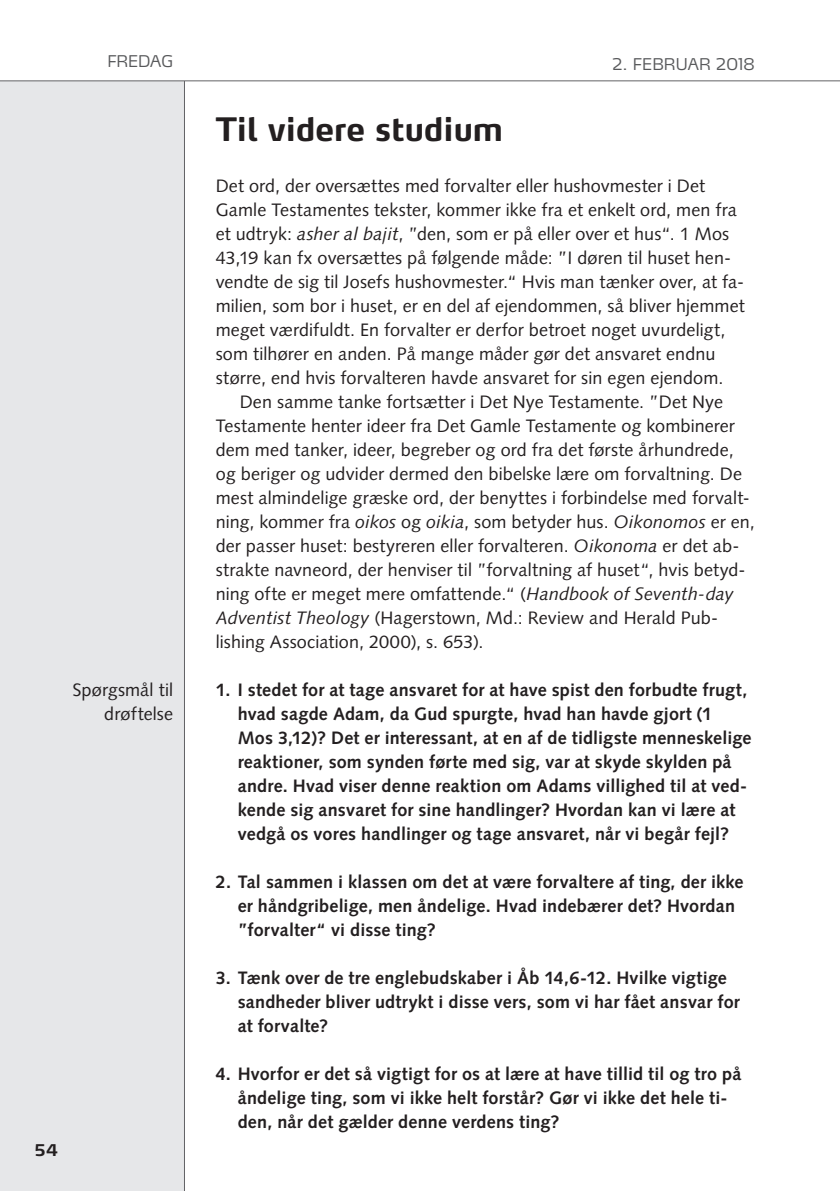
<style>
.page{position:relative;width:840px;height:1191px;background:#fff}
.page>*{position:absolute;margin:0;border:0;box-sizing:border-box;transform-origin:0 0}
.t1{font:700 32px "Max LF";color:#231f20}
.t2{font:18px/24px "Syntax LT Std";letter-spacing:.005em;color:#231f20}
.t3{font:700 18px/24px "Syntax LT Std";letter-spacing:.01em;color:#231f20}
.t4{font:300 16px "Max LF";color:#57585a}
.t5{font:700 16px "Max LF";color:#231f20}
.s1{font-style:italic}
</style>
<div class="page">
<div style="left:0;top:0;width:184px;height:1191px;background:#e6e7e9"></div>
<hr style="left:184px;top:0;width:1px;height:1191px;background:#636366">
<div style="left:0;top:0;width:839px;height:81px;background:#fff"></div>
<hr style="left:0;top:80px;width:839px;height:1px;background:#636366">
<p class="t4" style="left:107px;top:55px;width:67px">FREDAG</p>
<p class="t2" style="left:72px;top:679px;width:102px;text-align:right">Spørgsmål til drøftelse</p>
<p class="t5" style="left:35px;top:1144px;width:25px">54</p>
<h1 class="t1" style="left:215px;top:116px;width:289px">Til videre studium</h1>
<p class="t4" style="left:612px;top:58px;width:144px">2. FEBRUAR 2018</p>
<p class="t2" style="left:215px;top:175px;width:530px">Det ord, der oversættes med forvalter eller hushovmester i Det Gamle Testamentes tekster, kommer ikke fra et enkelt ord, men fra et udtryk: <span class="s1">asher al bajit</span>, ”den, som er på eller over et hus“. 1 Mos 43,19 kan fx oversættes på følgende måde: ”I døren til huset hen&shy;vendte de sig til Josefs hushovmester.“ Hvis man tænker over, at fa&shy;milien, som bor i huset, er en del af ejendommen, så bliver hjemmet meget værdifuldt. En forvalter er derfor betroet noget uvurdeligt, som tilhører en anden. På mange måder gør det ansvaret endnu større, end hvis forvalteren havde ansvaret for sin egen ejendom.</p>
<p class="t2" style="left:215px;top:391px;width:540px;text-indent:24px">Den samme tanke fortsætter i Det Nye Testamente. ”Det Nye Testamente henter ideer fra Det Gamle Testamente og kombinerer dem med tanker, ideer, begreber og ord fra det første århundrede, og beriger og udvider dermed den bibelske lære om forvaltning. De mest almindelige græske ord, der benyttes i forbindelse med forvalt&shy;ning, kommer fra <span class="s1">oikos</span> og <span class="s1">oikia</span>, som betyder hus. <span class="s1">Oikonomos</span> er en, der passer huset: bestyreren eller forvalteren. <span class="s1">Oikonoma</span> er det ab&shy;strakte navneord, der henviser til ”forvaltning af huset“, hvis betyd&shy;ning ofte er meget mere omfattende.“ (<span class="s1">Handbook of Seventh-day Adventist Theology</span> (Hagerstown, Md.: Review and Herald Pub&shy;lishing Association, 2000), s. 653).</p>
<p class="t3" style="left:237px;top:679px;width:515px;text-indent:-22px">1. I stedet for at tage ansvaret for at have spist den forbudte frugt, hvad sagde Adam, da Gud spurgte, hvad han havde gjort (1<br>Mos 3,12)? Det er interessant, at en af de tidligste menneskelige reaktioner, som synden førte med sig, var at skyde skylden på andre. Hvad viser denne reaktion om Adams villighed til at ved&shy;kende sig ansvaret for sine handlinger? Hvordan kan vi lære at vedgå os vores handlinger og tage ansvaret, når vi begår fejl?</p>
<p class="t3" style="left:237px;top:871px;width:507px;text-indent:-22px">2. Tal sammen i klassen om det at være forvaltere af ting, der ikke er håndgribelige, men åndelige. Hvad indebærer det? Hvordan ”forvalter“ vi disse ting?</p>
<p class="t3" style="left:237px;top:967px;width:503px;text-indent:-22px">3. Tænk over de tre englebudskaber i Åb 14,6-12. Hvilke vigtige sandheder bliver udtrykt i disse vers, som vi har fået ansvar for at forvalte?</p>
<p class="t3" style="left:237px;top:1063px;width:505px;text-indent:-22px">4. Hvorfor er det så vigtigt for os at lære at have tillid til og tro på åndelige ting, som vi ikke helt forstår? Gør vi ikke det hele ti&shy;den, når det gælder denne verdens ting?</p>
</div>
